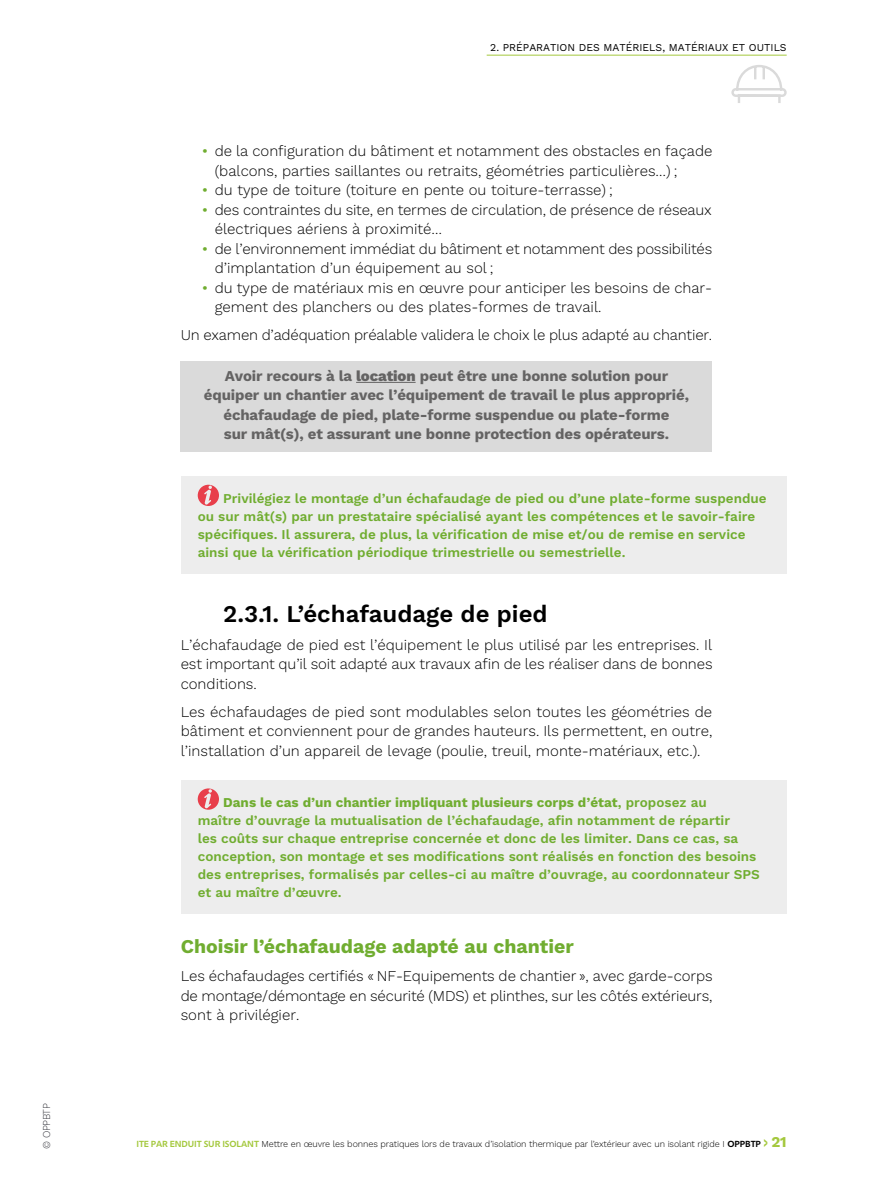
<style>
.page{position:relative;width:893px;height:1191px;background:#fff}
.page>*{position:absolute;margin:0;border:0;box-sizing:border-box;transform-origin:0 0}
.t1{font:600 24px "Work Sans";color:#000}
.t2{font:700 19.5px "Work Sans";color:#70ad30}
.t3{font:300 15px/19.5px "Work Sans";color:#000}
.t4{font:700 15px/19.5px "Work Sans";letter-spacing:-.01em;color:#646363;text-align:center}
.t5{font:600 13.5px/18px "Work Sans";color:#70ad30}
.t6{font:10.5px "Work Sans";color:#000}
.t7{font:300 10.5px "Work Sans";letter-spacing:-.04em;color:#3b3c43;scale:.95 1}
.t8{font:300 9px "Work Sans";letter-spacing:-.01em;color:#000}
.s1{font-weight:400;color:#70ad30}
.s2{font-weight:800}
.s3{font-weight:700}
.s4{font-family:"Morandi";font-weight:600;color:#a4c83d}
.s5{font-family:"Morandi";font-weight:600}
.s6{font-weight:700;font-size:13.5px;color:#a4c83d}
.s7{font-weight:700;font-size:15px;color:#a4c83d}
</style>
<div class="page">
<hr style="left:487px;top:55px;width:300px;height:1px;background:#a4c83d">
<svg style="left:731px;top:65px;width:56px;height:32px"></svg>
<div style="left:738px;top:94px;width:43px;height:10px;border:2px solid #dadada"></div>
<div style="left:181px;top:361px;width:531px;height:90px;background:#dadada"></div>
<hr style="left:356px;top:382px;width:60px;height:1px;background:#646363">
<div style="left:181px;top:476px;width:606px;height:98px;background:#ededed"></div>
<div style="left:198px;top:485px;width:21px;height:21px;background:#e83f4b;border-radius:50%"></div>
<svg style="left:204px;top:485px;width:8px;height:19px"></svg>
<div style="left:181px;top:780px;width:606px;height:133px;background:#ededed"></div>
<div style="left:198px;top:788px;width:21px;height:21px;background:#e83f4b;border-radius:50%"></div>
<svg style="left:204px;top:789px;width:8px;height:19px"></svg>
<p class="t7" style="left:39px;top:1148px;width:49px;rotate:-90deg">© OPPBTP</p>
<p class="t6" style="left:490px;top:39px;width:298px">2. pRÉPARATION DES MATÉRIELS, MATÉRIAUX ET OUTILS</p>
<p class="t3" style="left:215px;top:141px;width:499px;text-indent:-13px"><span class="s1">•</span> de la configuration du bâtiment et notamment des obstacles en façade (balcons, parties saillantes ou retraits, géométries particulières…) ;</p>
<p class="t3" style="left:202px;top:180px;width:412px"><span class="s1">•</span> du type de toiture (toiture en pente ou toiture-terrasse) ;</p>
<p class="t3" style="left:215px;top:199px;width:499px;text-indent:-13px"><span class="s1">•</span> des contraintes du site, en termes de circulation, de présence de réseaux électriques aériens à proximité…</p>
<p class="t3" style="left:215px;top:238px;width:499px;text-indent:-13px"><span class="s1">•</span> de l’environnement immédiat du bâtiment et notamment des possibilités d’implantation d’un équipement au sol ;</p>
<p class="t3" style="left:215px;top:277px;width:499px;text-indent:-13px"><span class="s1">•</span> du type de matériaux mis en œuvre pour anticiper les besoins de char&shy;gement des planchers ou des plates-formes de travail.</p>
<p class="t3" style="left:181px;top:325px;width:533px">Un examen d’adéquation préalable validera le choix le plus adapté au chantier.</p>
<p class="t4" style="left:204px;top:365px;width:487px">Avoir recours à la <span class="s2">location</span> peut être une bonne solution pour équiper un chantier avec l’équipement de travail le plus approprié, échafaudage de pied, plate-forme suspendue ou plate-forme<br>sur mât(s), et assurant une bonne protection des opérateurs.</p>
<p class="t5" style="left:198px;top:489px;width:570px;text-indent:25px">Privilégiez le montage d’un échafaudage de pied ou d’une plate-forme suspendue ou sur mât(s) par un prestataire spécialisé ayant les compétences et le savoir-faire spécifiques. Il assurera, de plus, la vérification de mise et/ou de remise en service ainsi que la vérification périodique trimestrielle ou semestrielle.</p>
<h1 class="t1" style="left:223px;top:595px;width:326px">2.3.1. L’échafaudage de pied</h1>
<p class="t3" style="left:181px;top:634px;width:533px;text-align:justify">L’échafaudage de pied est l’équipement le plus utilisé par les entreprises. Il est important qu’il soit adapté aux travaux afin de les réaliser dans de bonnes conditions.</p>
<p class="t3" style="left:181px;top:701px;width:533px;text-align:justify">Les échafaudages de pied sont modulables selon toutes les géométries de bâtiment et conviennent pour de grandes hauteurs. Ils permettent, en outre, l’installation d’un appareil de levage (poulie, treuil, monte-matériaux, etc.).</p>
<p class="t5" style="left:198px;top:792px;width:564px;text-indent:25px"><span class="s3">Dans le cas d’un chantier impliquant plusieurs corps d’état</span>, proposez au<br>maître d’ouvrage la mutualisation de l’échafaudage, afin notamment de répartir<br>les coûts sur chaque entreprise concernée et donc de les limiter. Dans ce cas, sa conception, son montage et ses modifications sont réalisés en fonction des besoins des entreprises, formalisés par celles-ci au maître d’ouvrage, au coordonnateur SPS et au maître d’œuvre.</p>
<h2 class="t2" style="left:181px;top:931px;width:395px">Choisir l’échafaudage adapté au chantier</h2>
<p class="t3" style="left:181px;top:965px;width:533px;text-align:justify">Les échafaudages certifiés « NF-Equipements de chantier », avec garde-corps de montage/démontage en sécurité (MDS) et plinthes, sur les côtés extérieurs, sont à privilégier.</p>
<p class="t8" style="left:136px;top:1137px;width:652px"><span class="s4">ITE PAR ENDUIT SUR ISOLANT</span> Mettre en œuvre les bonnes pratiques lors de travaux d’isolation thermique par l’extérieur avec un isolant rigide I <span class="s5">OPPBTP</span> <span class="s6">&gt;</span> <span class="s7">21</span></p>
</div>
